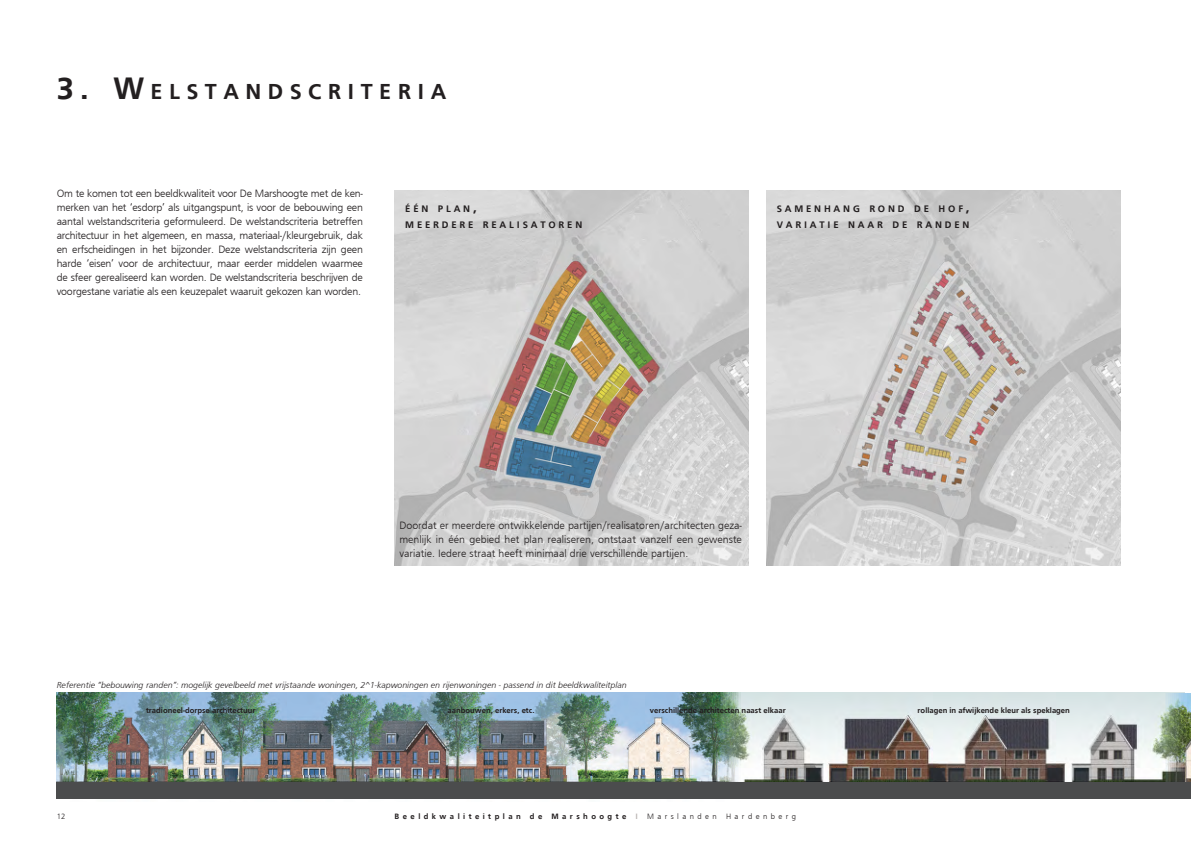
<style>
.page{position:relative;width:1191px;height:842px;background:#fff}
.page>*{position:absolute;margin:0;border:0;box-sizing:border-box;transform-origin:0 0}
.Kop{font:700 22.4px "Atelier Dutch";letter-spacing:.285em;color:#231f20}
.Hoofdtekst{font:300 11px/14px "Atelier Dutch";letter-spacing:-.01em;color:#231f20;text-align:justify}
.Onderkop_2{font:700 9.8px "Atelier Dutch";letter-spacing:.285em;color:#231f20}
.Bijschrift{font:italic 300 9px "Atelier Dutch";color:#231f20}
.Hoofdtekst-2{font:700 8px "Atelier Dutch";color:#231f20}
.Hoofdtekst-3{font:700 8px "Atelier Dutch";letter-spacing:.43em;color:#231f20}
.t1{font:300 8px "Atelier Dutch";color:#231f20}
.s1{font-size:32px}
.s2{font-size:14px}
.s3{color:#bab5b3}
.s4{font-weight:300}
</style>
<div class="page">
<img style="left:57px;top:693px;width:664px;height:89px">
<img style="left:721px;top:693px;width:444px;height:89px">
<img style="left:1165px;top:693px;width:26px;height:89px">
<div style="left:57px;top:782px;width:1134px;height:17px;background:#4b4c4d"></div>
<img style="left:395px;top:190px;width:353px;height:376px">
<img style="left:766px;top:190px;width:354px;height:376px">
<p class="Kop" style="left:57px;top:79px;width:391px"><span class="s1">3. W</span>ELSTANDSCRI TERI A</p>
<p class="Hoofdtekst" style="left:57px;top:186px;width:308px">Om te komen tot een beeldkwaliteit voor De Marshoogte met de ken&shy;merken van het ‘esdorp’ als uitgangspunt, is voor de bebouwing een aantal welstandscriteria geformuleerd. De welstandscriteria betreffen architectuur in het algemeen, en massa, materiaal-/kleurgebruik, dak en erfscheidingen in het bijzonder. Deze welstandscriteria zijn geen harde ‘eisen’ voor de architectuur, maar eerder middelen waarmee de sfeer gerealiseerd kan worden. De welstandscriteria beschrijven de voorgestane variatie als een keuzepalet waaruit gekozen kan worden.</p>
<p class="Onderkop_2" style="left:405px;top:203px;width:73px">ÉÉN PLAN<span class="s2">,</span></p>
<p class="Onderkop_2" style="left:405px;top:219px;width:178px">MEERDERE REALI SATOREN</p>
<p class="Onderkop_2" style="left:776px;top:203px;width:194px">SAMENHANG ROND DE HOF<span class="s2">,</span></p>
<p class="Onderkop_2" style="left:776px;top:219px;width:194px">VARI ATI E NAAR DE RANDEN</p>
<p class="Hoofdtekst" style="left:399px;top:519px;width:344px">Doordat er meerdere ontwikkelende partijen/realisatoren/architecten geza&shy;menlijk in één gebied het plan realiseren, ontstaat vanzelf een gewenste variatie. Iedere straat heeft minimaal drie verschillende partijen.</p>
<p class="Bijschrift" style="left:57px;top:679px;width:571px">Referentie “bebouwing randen”: mogelijk gevelbeeld met vrijstaande woningen, 2^1-kapwoningen en rijenwoningen - passend in dit beeldkwaliteitplan</p>
<p class="Hoofdtekst-2" style="left:146px;top:705px;width:111px">tradioneel-dorpse architectuur</p>
<p class="Hoofdtekst-2" style="left:447px;top:705px;width:88px">aanbouwen, erkers, etc.</p>
<p class="Hoofdtekst-2" style="left:650px;top:705px;width:137px">verschillende architecten naast elkaar</p>
<p class="Hoofdtekst-2" style="left:917px;top:705px;width:154px">rollagen in afwijkende kleur als speklagen</p>
<p class="t1" style="left:57px;top:811px;width:10px">12</p>
<p class="Hoofdtekst-3" style="left:395px;top:811px;width:403px">Beeldkwaliteitplan de Marshoogte <span class="s3">I</span> <span class="s4">Marslanden Hardenberg</span></p>
</div>
